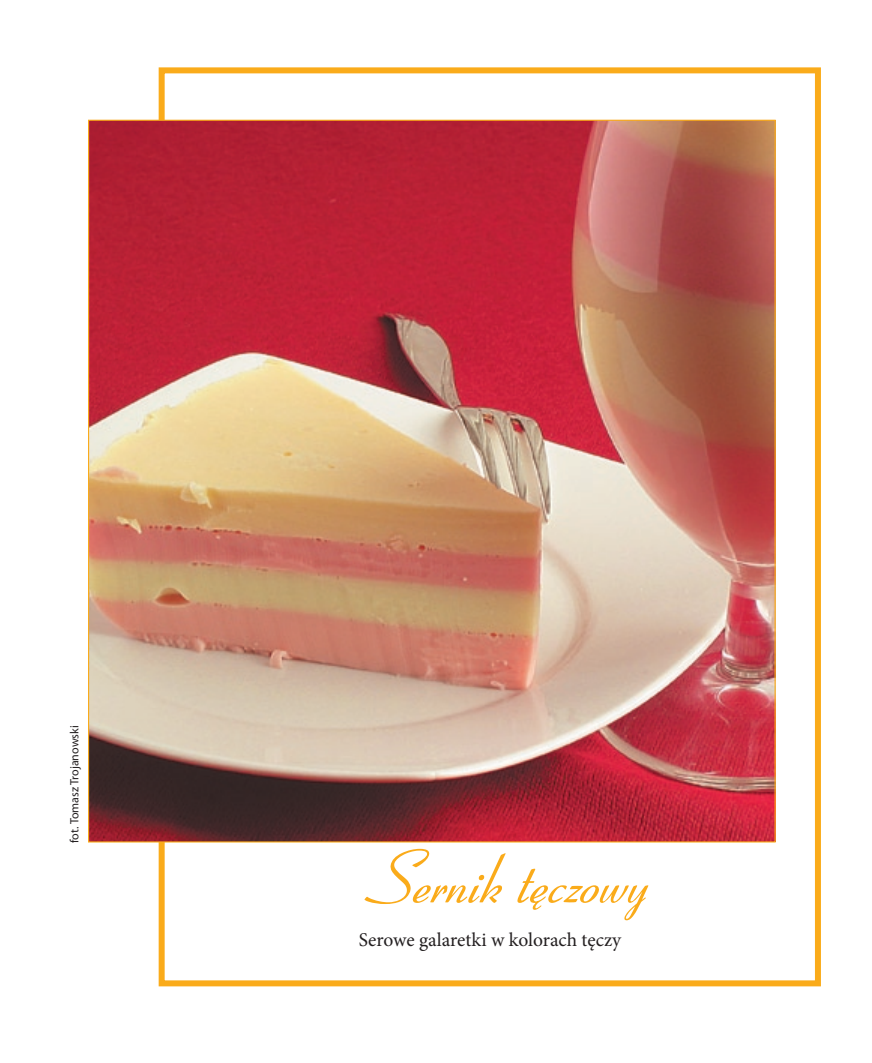
<style>
.page{position:relative;width:872px;height:1063px;background:#fff}
.page>*{position:absolute;margin:0;border:0;box-sizing:border-box;transform-origin:0 0}
.t1{font:italic 72px "Coronet";letter-spacing:-.01em;color:#faab1a}
.t2{font:19.5px "Minion Pro";color:#231f20}
.t3{font:12px "Myriad Pro";color:#231f20}
</style>
<div class="page">
<div style="left:159px;top:67px;width:662px;height:919px;border:6px solid #faab1a"></div>
<img style="left:90px;top:122px;width:683px;height:719px">
<p class="t3" style="left:67px;top:843px;width:119px;rotate:-90deg">fot. Tomasz Trojanowski</p>
<h1 class="t1" style="left:356px;top:834px;width:301px">Sernik tęczowy</h1>
<p class="t2" style="left:359px;top:927px;width:264px">Serowe galaretki w kolorach tęczy</p>
</div>
